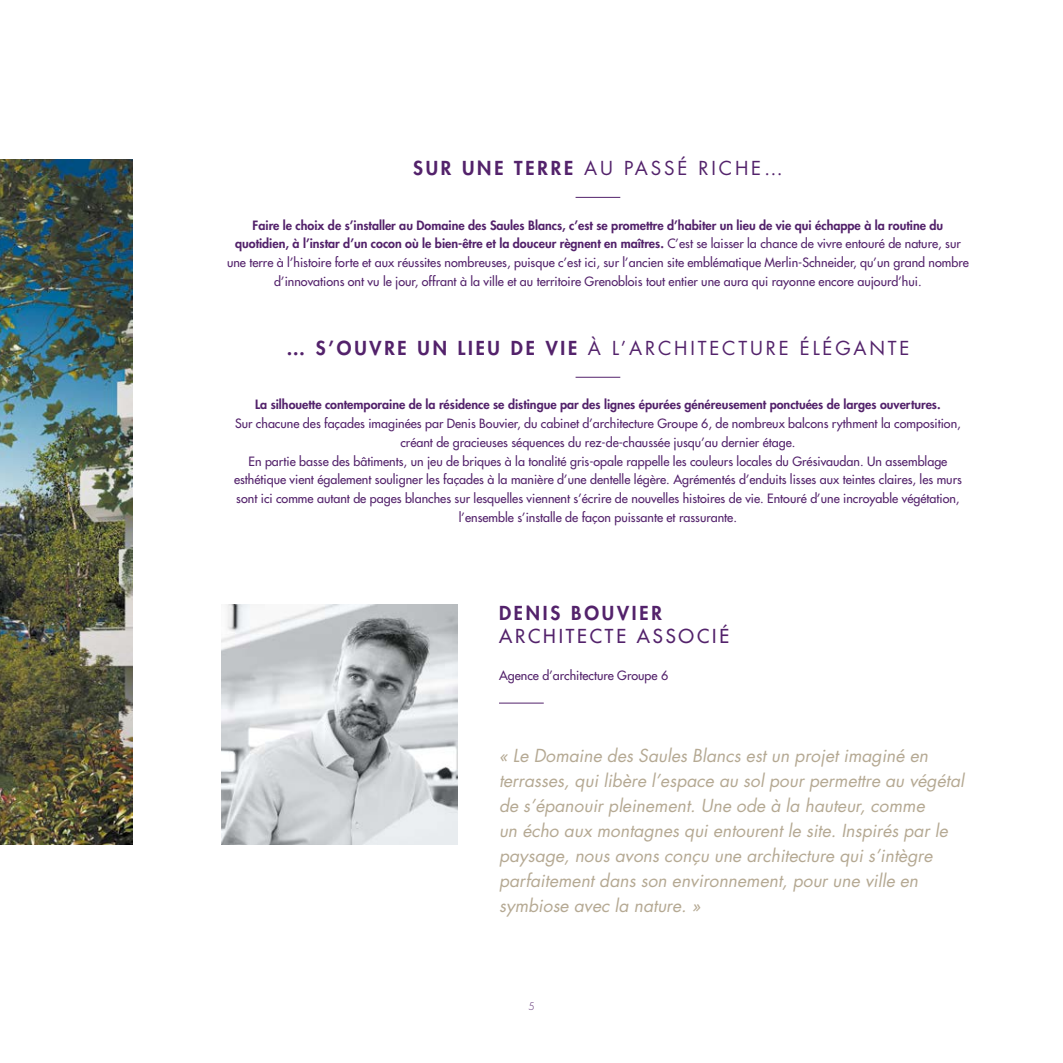
<style>
.page{position:relative;width:1063px;height:1063px;background:#fff}
.page>*{position:absolute;margin:0;border:0;box-sizing:border-box;transform-origin:0 0}
.t1{font:18.75px "Futura Std";letter-spacing:.15em;color:#53226b}
.t2{font:500 18.75px "Futura Std";letter-spacing:.15em;color:#53226b}
.t3{font:800 18.75px "Futura Std";letter-spacing:.15em;color:#53226b}
.t4{font:italic 17.5px/25px "Futura Std";color:#b5a993}
.t5{font:500 12.5px/18.8px "Futura Std";color:#53226b;text-align:center}
.t6{font:800 12.5px "Futura Std";color:#53226b}
.t7{font:300 10px "Futura Std";color:#53226b}
.s1{font-weight:800}
</style>
<div class="page">
<img style="left:0;top:159px;width:132px;height:686px">
<img style="left:221px;top:605px;width:237px;height:240px">
<hr style="left:499px;top:703px;width:45px;height:1px;background:#53226b">
<hr style="left:576px;top:197px;width:44px;height:1px;background:#53226b">
<hr style="left:576px;top:377px;width:44px;height:1px;background:#53226b">
<h1 class="t1" style="left:413px;top:156px;width:371px"><span class="s1">SUR UNE TERRE</span> AU PASSÉ RICHE…</h1>
<p class="t5" style="left:227px;top:216px;width:743px"><span class="s1">Faire le choix de s’installer au Domaine des Saules Blancs, c’est se promettre d’habiter un lieu de vie qui échappe à la routine du quotidien, à l’instar d’un cocon où le bien-être et la douceur règnent en maîtres.</span> C’est se laisser la chance de vivre entouré de nature, sur une terre à l’histoire forte et aux réussites nombreuses, puisque c’est ici, sur l’ancien site emblématique Merlin-Schneider, qu’un grand nombre d’innovations ont vu le jour, offrant à la ville et au territoire Grenoblois tout entier une aura qui rayonne encore aujourd’hui.</p>
<h1 class="t1" style="left:286px;top:336px;width:625px"><span class="s1">… S’OUVRE UN LIEU DE VIE</span> À L’ARCHITECTURE ÉLÉGANTE</h1>
<p class="t6" style="left:255px;top:397px;width:687px">La silhouette contemporaine de la résidence se distingue par des lignes épurées généreusement ponctuées de larges ouvertures.</p>
<p class="t5" style="left:234px;top:414px;width:729px">Sur chacune des façades imaginées par Denis Bouvier, du cabinet d’architecture Groupe 6, de nombreux balcons rythment la composition, créant de gracieuses séquences du rez-de-chaussée jusqu’au dernier étage.<br>En partie basse des bâtiments, un jeu de briques à la tonalité gris-opale rappelle les couleurs locales du Grésivaudan. Un assemblage esthétique vient également souligner les façades à la manière d’une dentelle légère. Agrémentés d’enduits lisses aux teintes claires, les murs sont ici comme autant de pages blanches sur lesquelles viennent s’écrire de nouvelles histoires de vie. Entouré d’une incroyable végétation, l’ensemble s’installe de façon puissante et rassurante.</p>
<h1 class="t3" style="left:499px;top:602px;width:164px">DENIS BOUVIER</h1>
<h1 class="t2" style="left:499px;top:624px;width:232px">ARCHITECTE ASSOCIÉ</h1>
<p class="t5" style="left:499px;top:666px;width:171px">Agence d’architecture Groupe 6</p>
<p class="t4" style="left:499px;top:744px;width:467px">« Le Domaine des Saules Blancs est un projet imaginé en terrasses, qui libère l’espace au sol pour permettre au végétal de s’épanouir pleinement. Une ode à la hauteur, comme<br>un écho aux montagnes qui entourent le site. Inspirés par le paysage, nous avons conçu une architecture qui s’intègre parfaitement dans son environnement, pour une ville en symbiose avec la nature. »</p>
<p class="t7" style="left:528px;top:1000px;width:8px">5</p>
</div>
